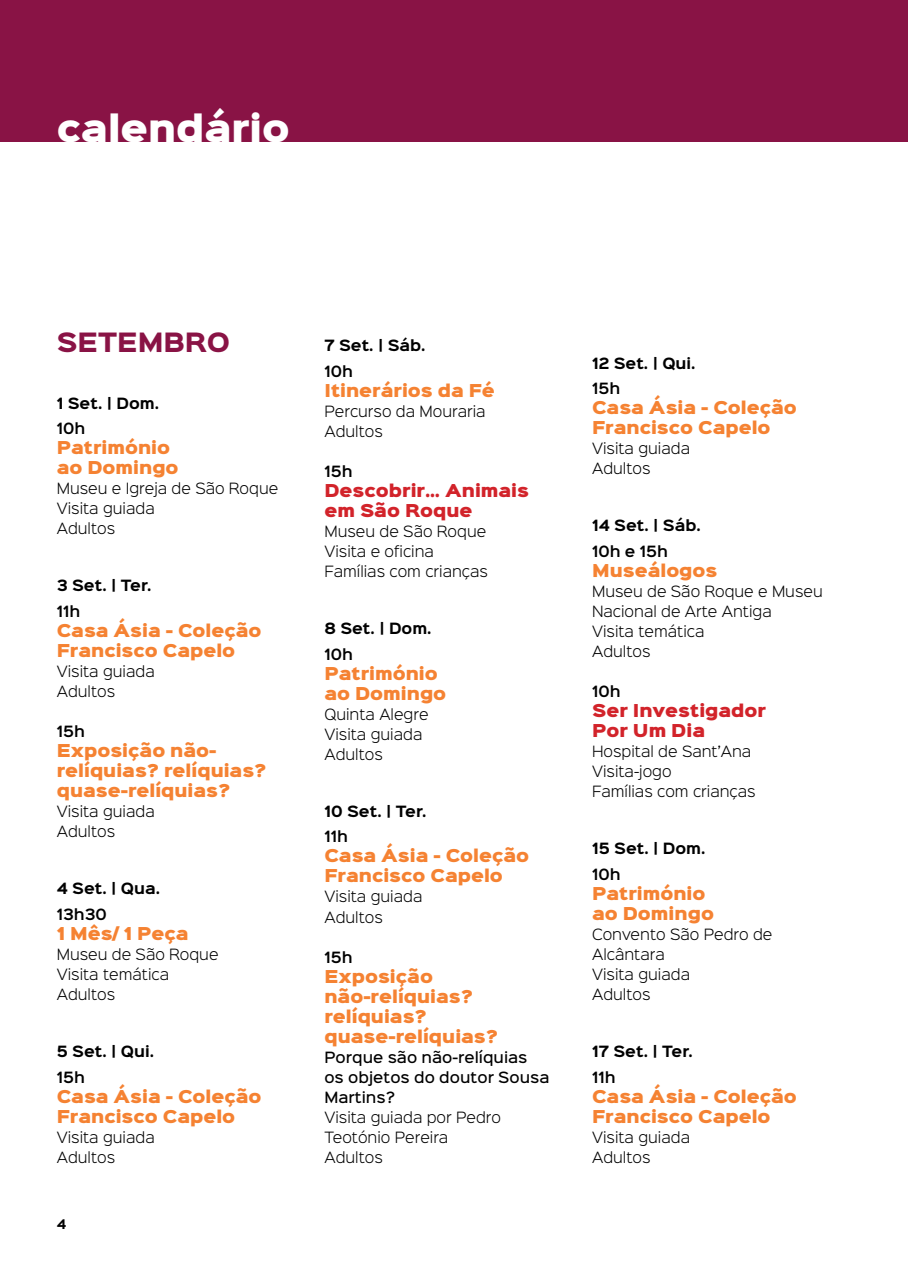
<style>
.page{position:relative;width:908px;height:1276px;background:#fff}
.page>*{position:absolute;margin:0;border:0;box-sizing:border-box;transform-origin:0 0}
.t1{font:34px "Sinkin Sans 900 X Black";color:#fff}
.t2{font:900 24px "Sinkin Sans 800";color:#891345}
.t3{font:16px/20px "Sinkin Sans 900 X Black";color:#f58232}
.t4{font:16px/20px "Sinkin Sans 900 X Black";color:#d2232a}
.t5{font:300 14px/20px "Sinkin Sans 300";color:#000}
.t6{font:700 14px "Sinkin Sans 700";color:#000}
.t7{font:500 14px/20px "Sinkin Sans 500";color:#000}
.t8{font:600 14px "Sinkin Sans 600";color:#000}
.t9{font:700 12px "Sinkin Sans 700";color:#000}
</style>
<div class="page">
<div style="left:0;top:0;width:907px;height:142px;background:#891345"></div>
<h1 class="t1" style="left:57px;top:110px;width:234px">calendário</h1>
<h2 class="t2" style="left:57px;top:329px;width:175px">SETEMBRO</h2>
<p class="t6" style="left:57px;top:395px;width:104px">1 Set. | Dom.</p>
<p class="t8" style="left:57px;top:416px;width:30px">10h</p>
<p class="t3" style="left:57px;top:439px;width:123px">Património ao Domingo</p>
<p class="t5" style="left:57px;top:478px;width:223px">Museu e Igreja de São Roque<br>Visita guiada<br>Adultos</p>
<p class="t6" style="left:57px;top:578px;width:96px">3 Set. | Ter.</p>
<p class="t8" style="left:57px;top:599px;width:25px">11h</p>
<p class="t3" style="left:57px;top:621px;width:206px">Casa Ásia - Coleção<br>Francisco Capelo</p>
<p class="t5" style="left:57px;top:660px;width:99px">Visita guiada<br>Adultos</p>
<p class="t8" style="left:57px;top:719px;width:30px">15h</p>
<p class="t3" style="left:57px;top:741px;width:211px">Exposição não&shy;relíquias? relíquias? quase-relíquias?</p>
<p class="t5" style="left:57px;top:800px;width:99px">Visita guiada<br>Adultos</p>
<p class="t6" style="left:57px;top:881px;width:105px">4 Set. | Qua.</p>
<p class="t8" style="left:57px;top:902px;width:51px">13h30</p>
<p class="t3" style="left:57px;top:924px;width:133px">1 Mês/ 1 Peça</p>
<p class="t5" style="left:57px;top:943px;width:163px">Museu de São Roque<br>Visita temática<br>Adultos</p>
<p class="t6" style="left:57px;top:1044px;width:99px">5 Set. | Qui.</p>
<p class="t8" style="left:57px;top:1064px;width:30px">15h</p>
<p class="t3" style="left:57px;top:1087px;width:206px">Casa Ásia - Coleção<br>Francisco Capelo</p>
<p class="t5" style="left:57px;top:1126px;width:99px">Visita guiada<br>Adultos</p>
<p class="t9" style="left:57px;top:1217px;width:11px">4</p>
<p class="t6" style="left:324px;top:338px;width:103px">7 Set. | Sáb.</p>
<p class="t8" style="left:324px;top:359px;width:30px">10h</p>
<p class="t3" style="left:324px;top:381px;width:172px">Itinerários da Fé</p>
<p class="t5" style="left:324px;top:400px;width:163px">Percurso da Mouraria<br>Adultos</p>
<p class="t8" style="left:324px;top:459px;width:30px">15h</p>
<p class="t4" style="left:324px;top:481px;width:206px">Descobrir… Animais em São Roque</p>
<p class="t5" style="left:324px;top:520px;width:165px">Museu de São Roque<br>Visita e oficina<br>Famílias com crianças</p>
<p class="t6" style="left:324px;top:621px;width:109px">8 Set. | Dom.</p>
<p class="t8" style="left:324px;top:642px;width:30px">10h</p>
<p class="t3" style="left:324px;top:664px;width:123px">Património ao Domingo</p>
<p class="t5" style="left:324px;top:703px;width:106px">Quinta Alegre<br>Visita guiada<br>Adultos</p>
<p class="t6" style="left:324px;top:804px;width:104px">10 Set. | Ter.</p>
<p class="t8" style="left:324px;top:824px;width:25px">11h</p>
<p class="t3" style="left:324px;top:847px;width:206px">Casa Ásia - Coleção<br>Francisco Capelo</p>
<p class="t5" style="left:324px;top:886px;width:99px">Visita guiada<br>Adultos</p>
<p class="t8" style="left:324px;top:944px;width:30px">15h</p>
<p class="t3" style="left:324px;top:967px;width:175px">Exposição não-relíquias? relíquias? quase-relíquias?</p>
<p class="t7" style="left:324px;top:1045px;width:226px">Porque são não-relíquias os objetos do doutor Sousa<br>Martins?</p>
<p class="t5" style="left:324px;top:1106px;width:178px">Visita guiada por Pedro<br>Teotónio Pereira<br>Adultos</p>
<p class="t6" style="left:591px;top:355px;width:105px">12 Set. | Qui.</p>
<p class="t8" style="left:591px;top:376px;width:30px">15h</p>
<p class="t3" style="left:591px;top:399px;width:206px">Casa Ásia - Coleção<br>Francisco Capelo</p>
<p class="t5" style="left:591px;top:438px;width:99px">Visita guiada<br>Adultos</p>
<p class="t6" style="left:591px;top:518px;width:110px">14 Set. | Sáb.</p>
<p class="t8" style="left:591px;top:539px;width:77px">10h e 15h</p>
<p class="t3" style="left:591px;top:561px;width:127px">Museálogos</p>
<p class="t5" style="left:591px;top:580px;width:232px">Museu de São Roque e Museu<br>Nacional de Arte Antiga<br>Visita temática<br>Adultos</p>
<p class="t8" style="left:591px;top:679px;width:30px">10h</p>
<p class="t4" style="left:591px;top:701px;width:175px">Ser Investigador<br>Por Um Dia</p>
<p class="t5" style="left:591px;top:740px;width:165px">Hospital de Sant’Ana<br>Visita-jogo<br>Famílias com crianças</p>
<p class="t6" style="left:591px;top:841px;width:115px">15 Set. | Dom.</p>
<p class="t8" style="left:591px;top:862px;width:30px">10h</p>
<p class="t3" style="left:591px;top:884px;width:123px">Património ao Domingo</p>
<p class="t5" style="left:591px;top:923px;width:182px">Convento São Pedro de<br>Alcântara<br>Visita guiada<br>Adultos</p>
<p class="t6" style="left:591px;top:1044px;width:102px">17 Set. | Ter.</p>
<p class="t8" style="left:591px;top:1064px;width:25px">11h</p>
<p class="t3" style="left:591px;top:1087px;width:206px">Casa Ásia - Coleção<br>Francisco Capelo</p>
<p class="t5" style="left:591px;top:1126px;width:99px">Visita guiada<br>Adultos</p>
</div>
